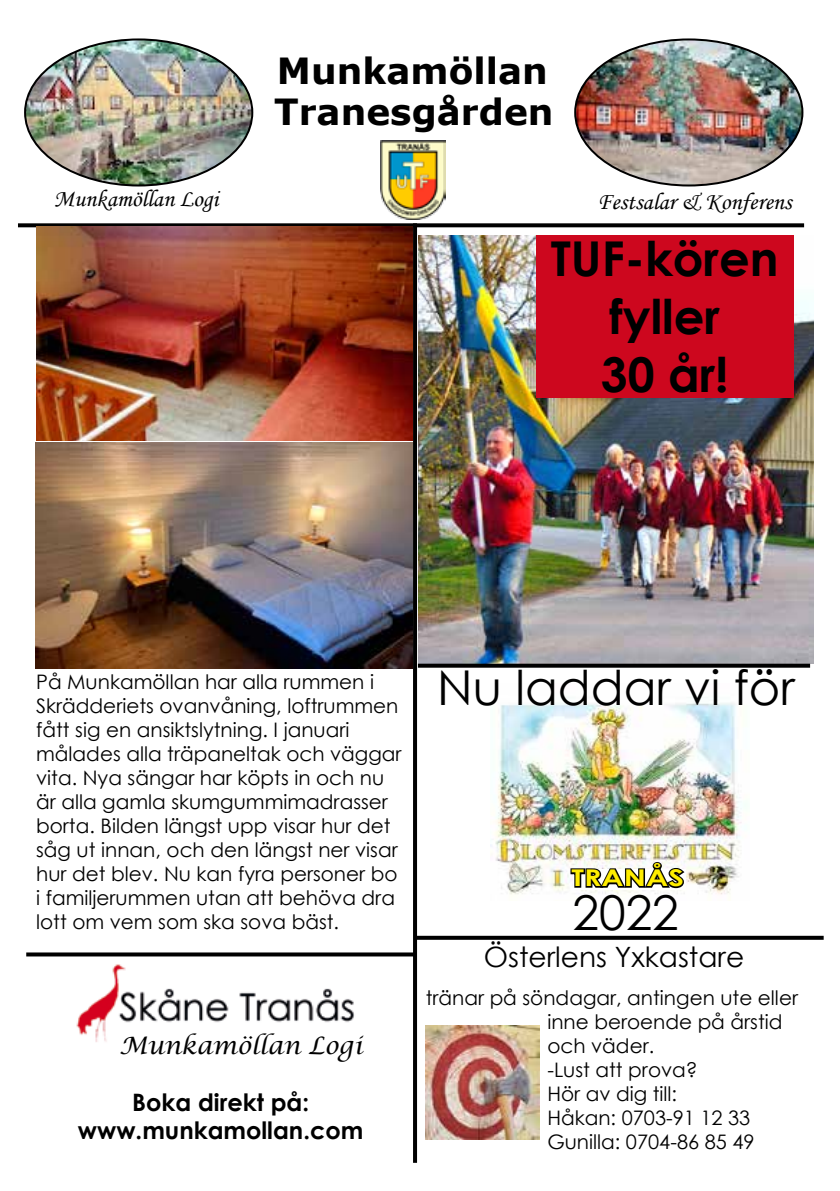
<style>
.page{position:relative;width:840px;height:1191px;background:#fff}
.page>*{position:absolute;margin:0;border:0;box-sizing:border-box;transform-origin:0 0}
.t1{font:700 48px/57.6px "Century Gothic";color:#000;text-align:center}
.t2{font:48px "Century Gothic";color:#000}
.t3{font:700 36px "Verdana";color:#000}
.t4{font:28px "Century Gothic";color:#000}
.t5{font:24px "Monotype Corsiva";color:#000}
.t6{font:700 24px/28.8px "Century Gothic";color:#000;text-align:center}
.t7{font:italic 24px "Lucida Calligraphy";color:#000}
.t8{font:700 23px "Century Gothic";color:#ffed00;scale:1.3 1}
.t9{font:20px/24px "Century Gothic";color:#000}
</style>
<div class="page">
<img style="left:76px;top:964px;width:278px;height:78px">
<svg style="left:26px;top:952px;width:387px;height:4px;background:#1e1e1e"></svg>
<img style="left:25px;top:41px;width:227px;height:144px">
<img style="left:575px;top:41px;width:227px;height:144px">
<svg style="left:18px;top:223px;width:785px;height:4px;background:#251e1c"></svg>
<img style="left:380px;top:140px;width:65px;height:79px">
<img style="left:36px;top:227px;width:376px;height:213px">
<img style="left:36px;top:442px;width:376px;height:226px">
<img style="left:425px;top:1025px;width:114px;height:114px">
<img style="left:418px;top:235px;width:394px;height:428px">
<div style="left:536px;top:235px;width:256px;height:162px;background:#cd071e"></div>
<img style="left:490px;top:702px;width:256px;height:198px">
<svg style="left:568px;top:859px;width:118px;height:31px"></svg>
<svg style="left:417px;top:663px;width:392px;height:4px;background:#1d1d1f"></svg>
<svg style="left:417px;top:935px;width:406px;height:4px;background:#323232"></svg>
<hr style="left:413px;top:223px;width:4px;height:939px;background:#000">
<h2 class="t3" style="left:277px;top:45px;width:272px">Munkamöllan</h2>
<h2 class="t3" style="left:274px;top:87px;width:281px">Tranesgården</h2>
<p class="t5" style="left:54px;top:184px;width:166px">Munkamöllan Logi</p>
<p class="t5" style="left:597px;top:187px;width:195px">Festsalar &amp; Konferens</p>
<h1 class="t1" style="left:550px;top:228px;width:229px">TUF-kören fyller<br>30 år!</h1>
<p class="t9" style="left:36px;top:669px;width:367px">På Munkamöllan har alla rummen i Skrädderiets ovanvåning, loftrummen fått sig en ansiktslytning. I januari målades alla träpaneltak och väggar vita. Nya sängar har köpts in och nu är alla gamla skumgummimadrasser borta. Bilden längst upp visar hur det såg ut innan, och den längst ner visar hur det blev. Nu kan fyra personer bo i familjerummen utan att behöva dra lott om vem som ska sova bäst.</p>
<p class="t7" style="left:119px;top:1031px;width:244px">Munkamöllan Logi</p>
<p class="t6" style="left:78px;top:1086px;width:287px">Boka direkt på: www.munkamollan.com</p>
<h1 class="t2" style="left:437px;top:654px;width:359px">Nu laddar vi för</h1>
<p class="t8" style="left:571px;top:860px;width:88px">TRANÅS</p>
<h1 class="t2" style="left:572px;top:879px;width:108px">2022</h1>
<h3 class="t4" style="left:483px;top:937px;width:262px">Österlens Yxkastare</h3>
<p class="t9" style="left:547px;top:985px;width:252px;text-indent:-122px">tränar på söndagar, antingen ute eller inne beroende på årstid och väder.<br>-Lust att prova?<br>Hör av dig till:<br>Håkan: 0703-91 12 33<br>Gunilla: 0704-86 85 49</p>
</div>
